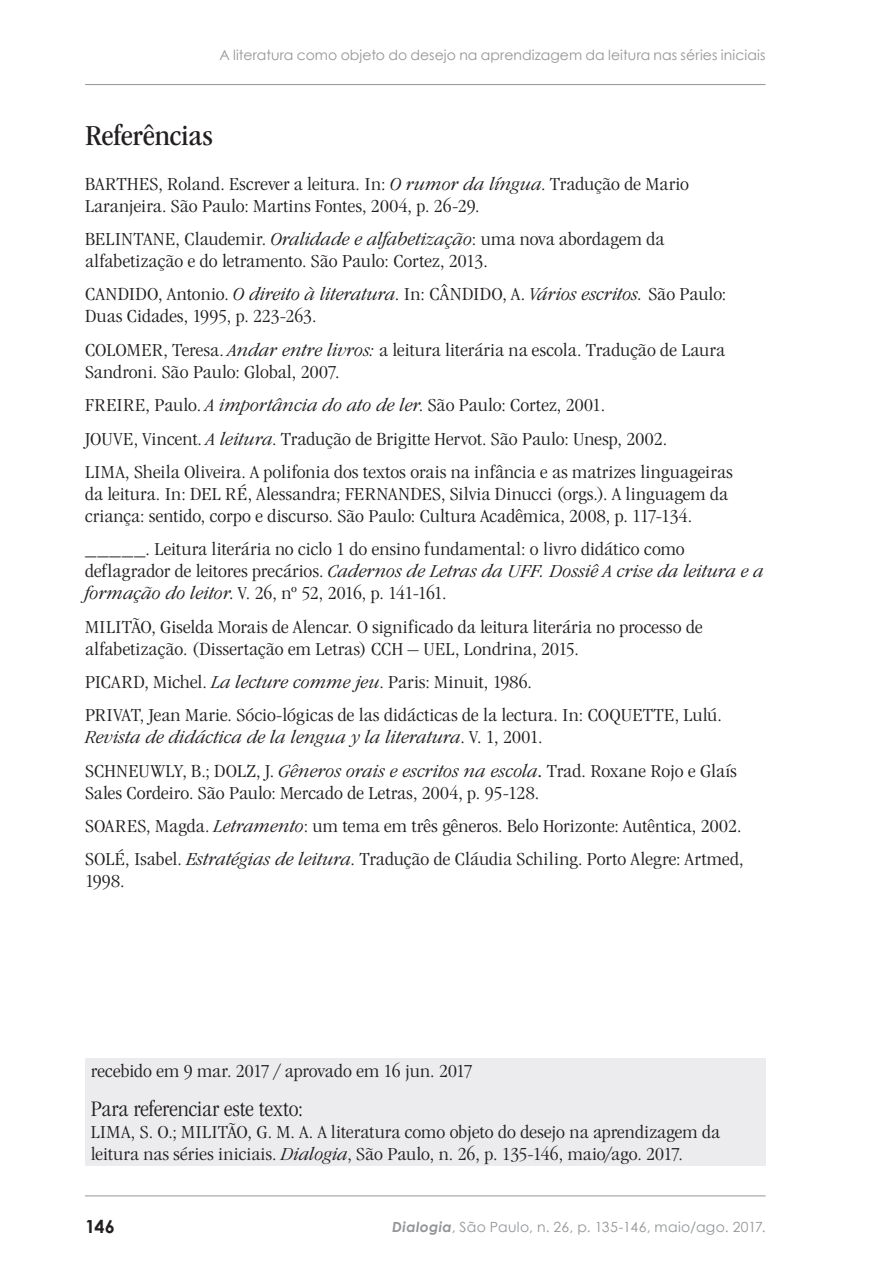
<style>
.page{position:relative;width:879px;height:1276px;background:#fff}
.page>*{position:absolute;margin:0;border:0;box-sizing:border-box;transform-origin:0 0}
.Di_Subtitulo{font:condensed 30px "ITC Garamond Std";letter-spacing:-.01em;color:#231f20;scale:1.1 1}
.Di_Tabela_-_titulo{font:300 condensed 23px "ITC Garamond Std";color:#231f20;scale:1.1 1}
.Di_Referencias{font:300 condensed 19px/22px "ITC Garamond Std";letter-spacing:.005em;color:#231f20;scale:1.2 1}
.t1{font:700 18px "Century Gothic";color:#231f20}
.t2{font:14px "Century Gothic";letter-spacing:.005em;color:#939598}
.t3{font:14px "Century Gothic";letter-spacing:.025em;color:#939598}
.s1{font-style:italic}
.s2{font-weight:400}
.s3{font-weight:700;font-style:italic}
</style>
<div class="page">
<hr style="left:85px;top:1195px;width:680px;height:1px;background:#939598">
<hr style="left:85px;top:84px;width:680px;height:1px;background:#939598">
<div style="left:85px;top:1057px;width:680px;height:108px;background:#ececee"></div>
<p class="t2" style="left:219px;top:47px;width:547px">A literatura como objeto do desejo na aprendizagem da leitura nas séries iniciais</p>
<p class="Di_Subtitulo" style="left:85px;top:119px;width:118px">Referências</p>
<p class="Di_Referencias" style="left:85px;top:173px;width:505px">BARTHES, Roland. Escrever a leitura. In: <span class="s1">O rumor da língua</span>. Tradução de Mario<br>Laranjeira. São Paulo: Martins Fontes, 2004, p. 26-29.</p>
<p class="Di_Referencias" style="left:85px;top:228px;width:484px">BELINTANE, Claudemir. <span class="s1">Oralidade e alfabetização</span>: uma nova abordagem da alfabetização e do letramento. São Paulo: Cortez, 2013.</p>
<p class="Di_Referencias" style="left:85px;top:284px;width:536px">CANDIDO, Antonio. <span class="s1">O direito à literatura</span>. In: CÂNDIDO, A. <span class="s1">Vários escritos.</span> São Paulo:<br>Duas Cidades, 1995, p. 223-263.</p>
<p class="Di_Referencias" style="left:85px;top:339px;width:535px">COLOMER, Teresa. <span class="s1">Andar entre livros:</span> a leitura literária na escola. Tradução de Laura<br>Sandroni. São Paulo: Global, 2007.</p>
<p class="Di_Referencias" style="left:85px;top:394px;width:435px">FREIRE, Paulo. <span class="s1">A importância do ato de ler</span>. São Paulo: Cortez, 2001.</p>
<p class="Di_Referencias" style="left:85px;top:428px;width:486px">JOUVE, Vincent. <span class="s1">A leitura</span>. Tradução de Brigitte Hervot. São Paulo: Unesp, 2002.</p>
<p class="Di_Referencias" style="left:85px;top:461px;width:541px">LIMA, Sheila Oliveira. A polifonia dos textos orais na infância e as matrizes linguageiras da leitura. In: DEL RÉ, Alessandra; FERNANDES, Silvia Dinucci (orgs.). A linguagem da criança: sentido, corpo e discurso. São Paulo: Cultura Acadêmica, 2008, p. 117-134.</p>
<p class="Di_Referencias" style="left:85px;top:538px;width:567px">_____. Leitura literária no ciclo 1 do ensino fundamental: o livro didático como deflagrador de leitores precários. <span class="s1">Cadernos de Letras da UFF. Dossiê A crise da leitura e a formação do leitor</span>. V. 26, nº 52, 2016, p. 141-161.</p>
<p class="Di_Referencias" style="left:85px;top:616px;width:516px">MILITÃO, Giselda Morais de Alencar. O significado da leitura literária no processo de alfabetização. (Dissertação em Letras) CCH – UEL, Londrina, 2015.</p>
<p class="Di_Referencias" style="left:85px;top:671px;width:374px">PICARD, Michel. <span class="s1">La lecture comme jeu</span>. Paris: Minuit, 1986.</p>
<p class="Di_Referencias" style="left:85px;top:704px;width:532px">PRIVAT, Jean Marie. Sócio-lógicas de las didácticas de la lectura. In: COQUETTE, Lulú.<br><span class="s1">Revista de didáctica de la lengua y la literatura</span>. V. 1, 2001.</p>
<p class="Di_Referencias" style="left:85px;top:760px;width:545px">SCHNEUWLY, B.; DOLZ, J. <span class="s1">Gêneros orais e escritos na escola</span><span class="s2">.</span> Trad. Roxane Rojo e Glaís<br>Sales Cordeiro. São Paulo: Mercado de Letras, 2004, p. 95-128.</p>
<p class="Di_Referencias" style="left:85px;top:815px;width:548px">SOARES, Magda. <span class="s1">Letramento</span>: um tema em três gêneros. Belo Horizonte: Autêntica, 2002.</p>
<p class="Di_Referencias" style="left:85px;top:848px;width:550px">SOLÉ, Isabel. <span class="s1">Estratégias de leitura</span>. Tradução de Cláudia Schiling. Porto Alegre: Artmed,<br>1998.</p>
<p class="Di_Referencias" style="left:91px;top:1060px;width:320px">recebido em 9 mar. 2017 / aprovado em 16 jun. 2017</p>
<p class="Di_Tabela_-_titulo" style="left:91px;top:1095px;width:194px">Para referenciar este texto:</p>
<p class="Di_Referencias" style="left:91px;top:1120px;width:526px">LIMA, S. O.; MILITÃO, G. M. A. A literatura como objeto do desejo na aprendizagem da leitura nas séries iniciais. <span class="s1">Dialogia</span>, São Paulo, n. 26, p. 135-146, maio/ago. 2017.</p>
<p class="t1" style="left:85px;top:1215px;width:32px">146</p>
<p class="t3" style="left:392px;top:1218px;width:375px"><span class="s3">Dialogia</span>, São Paulo, n. 26, p. 135-146, maio/ago. 2017.</p>
</div>
